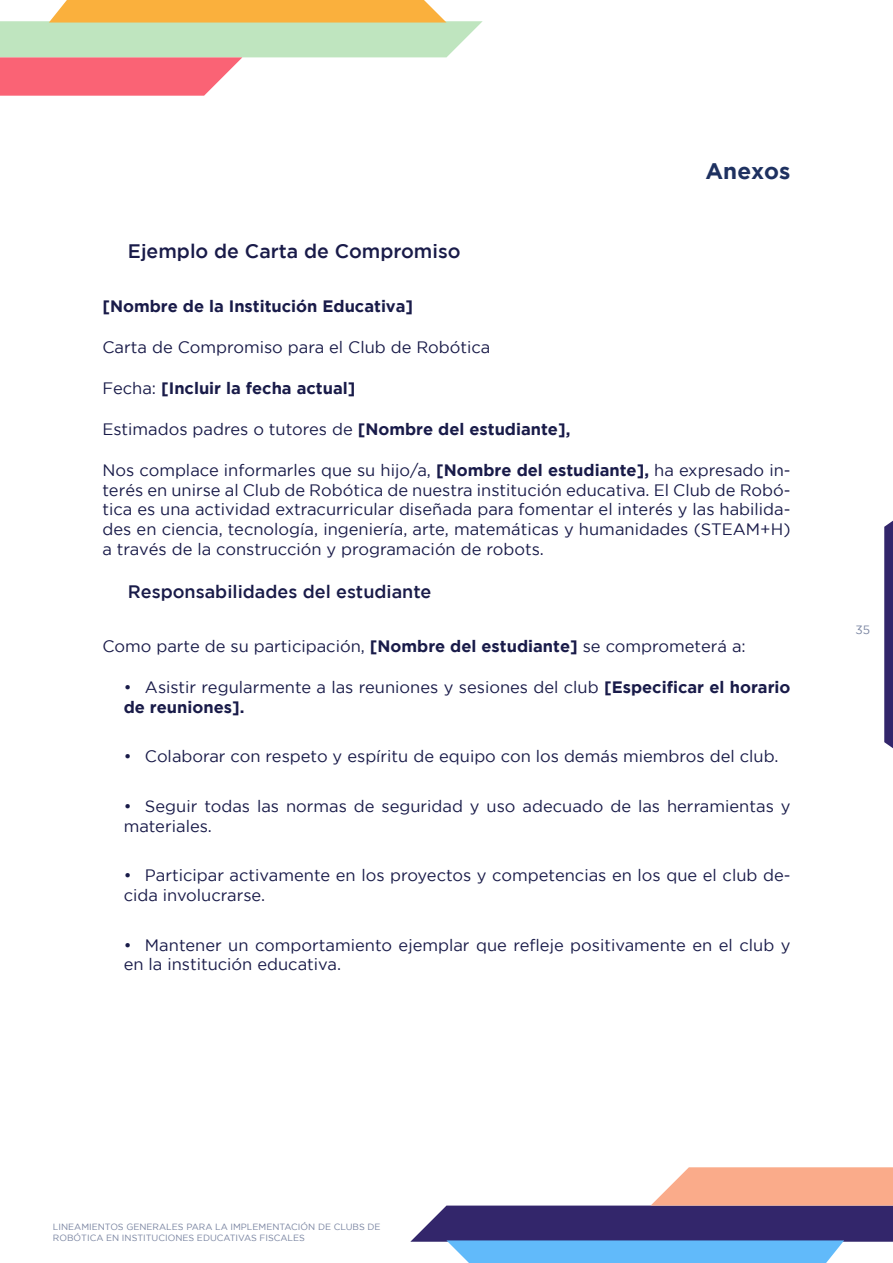
<style>
.page{position:relative;width:893px;height:1263px;background:#fff}
.page>*{position:absolute;margin:0;border:0;box-sizing:border-box;transform-origin:0 0}
.t1{font:700 22.5px "Gotham";color:#1e3160}
.t2{font:500 19.5px "Gotham";color:#191b49}
.t3{font:500 18px "Gotham";color:#191b49}
.t4{font:16.5px/19.8px "Gotham";color:#191b49}
.t5{font:700 16.5px "Gotham";color:#191b49}
.t6{font:12px "Gotham";color:#7883a0}
.t7{font:9px/10.8px "Gotham";color:#7883a0}
.s1{font-weight:400}
.s2{font-weight:700}
</style>
<div class="page">
<svg style="left:0;top:0;width:483px;height:96px"></svg>
<svg style="left:410px;top:1167px;width:483px;height:96px"></svg>
<svg style="left:884px;top:520px;width:9px;height:228px;background:#3e3273"></svg>
<h1 class="t1" style="left:705px;top:158px;width:86px">Anexos</h1>
<p class="t2" style="left:128px;top:240px;width:334px">Ejemplo de Carta de Compromiso</p>
<p class="t5" style="left:102px;top:296px;width:312px">[Nombre de la Institución Educativa]</p>
<p class="t4" style="left:102px;top:337px;width:390px">Carta de Compromiso para el Club de Robótica</p>
<p class="t5" style="left:102px;top:378px;width:254px"><span class="s1">Fecha:</span> [Incluir la fecha actual]</p>
<p class="t4" style="left:102px;top:419px;width:469px">Estimados padres o tutores de <span class="s2">[Nombre del estudiante],</span></p>
<p class="t4" style="left:102px;top:460px;width:690px;text-align:justify">Nos complace informarles que su hijo/a, <span class="s2">[Nombre del estudiante],</span> ha expresado in&shy;terés en unirse al Club de Robótica de nuestra institución educativa. El Club de Robó&shy;tica es una actividad extracurricular diseñada para fomentar el interés y las habilida&shy;des en ciencia, tecnología, ingeniería, arte, matemáticas y humanidades (STEAM+H) a través de la construcción y programación de robots.</p>
<p class="t3" style="left:128px;top:581px;width:305px">Responsabilidades del estudiante</p>
<p class="t4" style="left:102px;top:636px;width:645px">Como parte de su participación, <span class="s2">[Nombre del estudiante]</span> se comprometerá a:</p>
<p class="t4" style="left:124px;top:677px;width:668px">• Asistir regularmente a las reuniones y sesiones del club <span class="s2">[Especificar el horario de reuniones].</span></p>
<p class="t4" style="left:124px;top:746px;width:656px">• Colaborar con respeto y espíritu de equipo con los demás miembros del club.</p>
<p class="t4" style="left:124px;top:796px;width:668px">• Seguir todas las normas de seguridad y uso adecuado de las herramientas y materiales.</p>
<p class="t4" style="left:124px;top:865px;width:668px">• Participar activamente en los proyectos y competencias en los que el club de&shy;cida involucrarse.</p>
<p class="t4" style="left:124px;top:934px;width:668px">• Mantener un comportamiento ejemplar que refleje positivamente en el club y en la institución educativa.</p>
<p class="t6" style="left:855px;top:623px;width:16px">35</p>
<p class="t7" style="left:53px;top:1221px;width:329px">LINEAMIENTOS GENERALES PARA LA IMPLEMENTACIÓN DE CLUBS DE<br>ROBÓTICA EN INSTITUCIONES EDUCATIVAS FISCALES</p>
</div>
